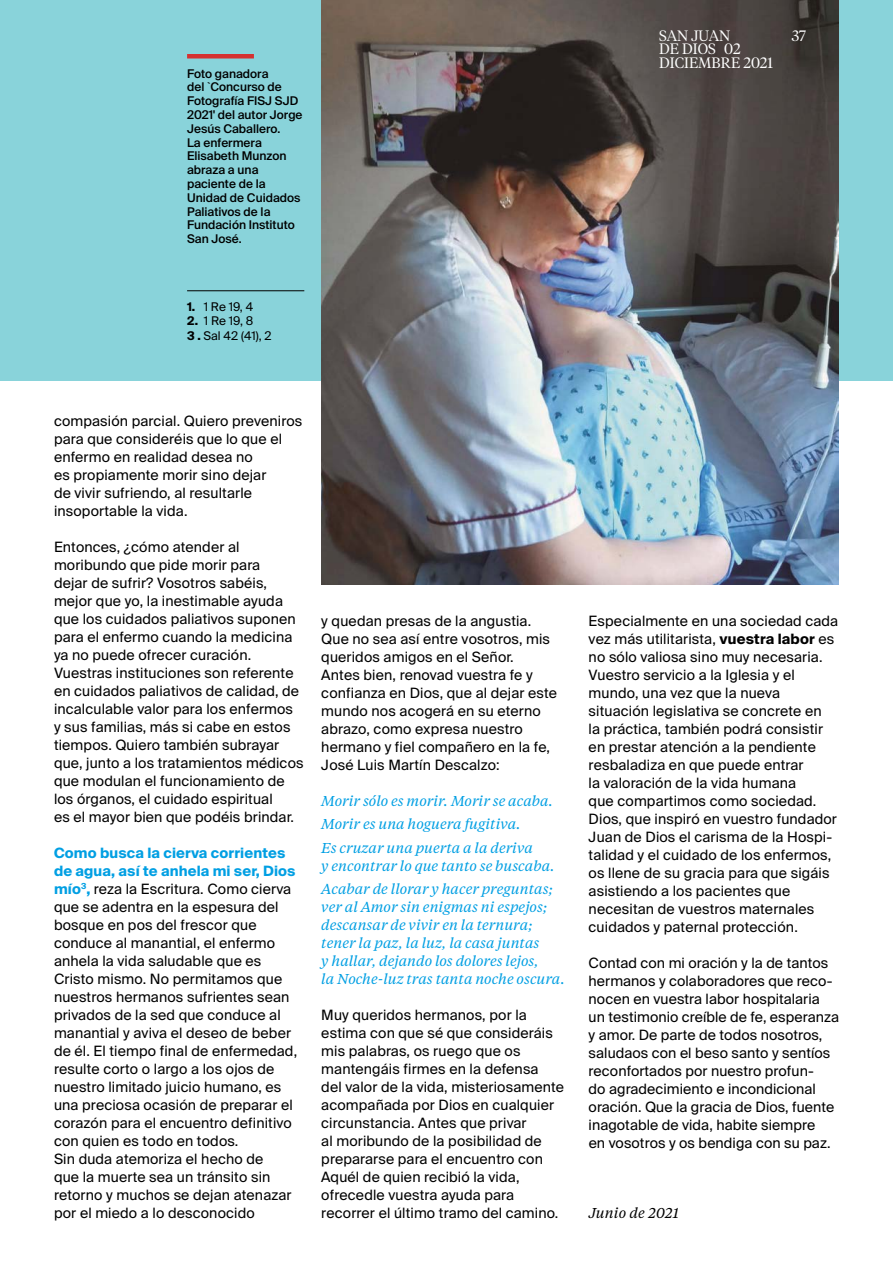
<style>
.page{position:relative;width:893px;height:1263px;background:#fff}
.page>*{position:absolute;margin:0;border:0;box-sizing:border-box;transform-origin:0 0}
.t1{font:300 15px "Tiempos Headline";color:#fff}
.Base_texto{font:14.25px/18px "Suisse Intl";letter-spacing:.01em;color:#000}
.Base_texto-2{font:italic 14.25px/18px "Tiempos Text";color:#009fe3}
.Base_texto-3{font:italic 14.25px "Tiempos Text";letter-spacing:.01em;color:#000}
.t2{font:500 12px/13.8px "Suisse Intl";color:#000}
.t3{font:12px/14.4px "Suisse Intl";color:#000}
.s1{font-weight:700}
.s2{font-weight:700;color:#009fe3}
</style>
<div class="page">
<div style="left:0;top:0;width:893px;height:380px;background:#89d3da"></div>
<img style="left:321px;top:0;width:518px;height:584px">
<hr style="left:187px;top:290px;width:117px;height:1px;background:#000">
<div style="left:187px;top:54px;width:67px;height:5px;background:#d53130"></div>
<p class="t2" style="left:187px;top:66px;width:117px">Foto ganadora<br>del `Concurso de<br>Fotografía FISJ SJD<br>2021' del autor Jorge<br>Jesús Caballero.</p>
<p class="t2" style="left:187px;top:135px;width:115px">La enfermera<br>Elisabeth Munzon abraza a una paciente de la<br>Unidad de Cuidados<br>Paliativos de la<br>Fundación Instituto<br>San José.</p>
<p class="t3" style="left:187px;top:299px;width:68px"><span class="s1">1.</span> 1 Re 19, 4</p>
<p class="t3" style="left:187px;top:314px;width:86px"><span class="s1">2.</span> 1 Re 19, 8<br><span class="s1">3 .</span> Sal 42 (41), 2</p>
<p class="t1" style="left:659px;top:25px;width:73px">SAN JUAN</p>
<p class="t1" style="left:659px;top:39px;width:58px">DE DIOS</p>
<p class="t1" style="left:659px;top:52px;width:115px">DICIEMBRE 2021</p>
<p class="t1" style="left:724px;top:39px;width:18px">02</p>
<p class="t1" style="left:792px;top:25px;width:16px">37</p>
<p class="Base_texto" style="left:54px;top:412px;width:250px">compasión parcial. Quiero preveniros para que consideréis que lo que el enfermo en realidad desea no<br>es propiamente morir sino dejar<br>de vivir sufriendo, al resultarle insoportable la vida.</p>
<p class="Base_texto" style="left:54px;top:538px;width:251px">Entonces, ¿cómo atender al moribundo que pide morir para<br>dejar de sufrir? Vosotros sabéis, mejor que yo, la inestimable ayuda que los cuidados paliativos suponen para el enfermo cuando la medicina ya no puede ofrecer curación.<br>Vuestras instituciones son referente en cuidados paliativos de calidad, de incalculable valor para los enfermos<br>y sus familias, más si cabe en estos tiempos. Quiero también subrayar que, junto a los tratamientos médicos que modulan el funcionamiento de los órganos, el cuidado espiritual<br>es el mayor bien que podéis brindar.</p>
<p class="Base_texto" style="left:54px;top:844px;width:245px"><span class="s2">Como busca la cierva corrientes de agua, así te anhela mi ser, Dios mío</span><sup>3</sup><span class="s2">,</span> reza la Escritura. Como cierva que se adentra en la espesura del bosque en pos del frescor que conduce al manantial, el enfermo anhela la vida saludable que es Cristo mismo. No permitamos que nuestros hermanos sufrientes sean privados de la sed que conduce al manantial y aviva el deseo de beber de él. El tiempo final de enfermedad, resulte corto o largo a los ojos de nuestro limitado juicio humano, es una preciosa ocasión de preparar el corazón para el encuentro definitivo con quien es todo en todos.</p>
<p class="Base_texto" style="left:54px;top:1150px;width:239px">Sin duda atemoriza el hecho de que la muerte sea un tránsito sin retorno y muchos se dejan atenazar por el miedo a lo desconocido</p>
<p class="Base_texto" style="left:321px;top:612px;width:237px">y quedan presas de la angustia.<br>Que no sea así entre vosotros, mis queridos amigos en el Señor.<br>Antes bien, renovad vuestra fe y confianza en Dios, que al dejar este mundo nos acogerá en su eterno abrazo, como expresa nuestro hermano y fiel compañero en la fe,<br>José Luis Martín Descalzo:</p>
<p class="Base_texto-2" style="left:321px;top:791px;width:233px">Morir sólo es morir. Morir se acaba.</p>
<p class="Base_texto-2" style="left:321px;top:815px;width:201px">Morir es una hoguera fugitiva.</p>
<p class="Base_texto-2" style="left:321px;top:838px;width:235px">Es cruzar una puerta a la deriva<br>y encontrar lo que tanto se buscaba.</p>
<p class="Base_texto-2" style="left:321px;top:879px;width:245px">Acabar de llorar y hacer preguntas; ver al Amor sin enigmas ni espejos; descansar de vivir en la ternura; tener la paz, la luz, la casa juntas<br>y hallar, dejando los dolores lejos,<br>la Noche-luz tras tanta noche oscura.</p>
<p class="Base_texto" style="left:321px;top:1006px;width:244px">Muy queridos hermanos, por la estima con que sé que consideráis mis palabras, os ruego que os mantengáis firmes en la defensa<br>del valor de la vida, misteriosamente acompañada por Dios en cualquier circunstancia. Antes que privar<br>al moribundo de la posibilidad de prepararse para el encuentro con<br>Aquél de quien recibió la vida, ofrecedle vuestra ayuda para recorrer el último tramo del camino.</p>
<p class="Base_texto" style="left:589px;top:612px;width:251px">Especialmente en una sociedad cada vez más utilitarista, <span class="s1">vuestra labor</span> es no sólo valiosa sino muy necesaria.<br>Vuestro servicio a la Iglesia y el mundo, una vez que la nueva situación legislativa se concrete en<br>la práctica, también podrá consistir en prestar atención a la pendiente resbaladiza en que puede entrar<br>la valoración de la vida humana<br>que compartimos como sociedad.</p>
<p class="Base_texto" style="left:589px;top:810px;width:250px">Dios, que inspiró en vuestro fundador Juan de Dios el carisma de la Hospi&shy;talidad y el cuidado de los enfermos, os llene de su gracia para que sigáis asistiendo a los pacientes que necesitan de vuestros maternales cuidados y paternal protección.</p>
<p class="Base_texto" style="left:589px;top:954px;width:252px">Contad con mi oración y la de tantos hermanos y colaboradores que reco&shy;nocen en vuestra labor hospitalaria un testimonio creíble de fe, esperanza y amor. De parte de todos nosotros, saludaos con el beso santo y sentíos reconfortados por nuestro profun-<br>do agradecimiento e incondicional oración. Que la gracia de Dios, fuente inagotable de vida, habite siempre<br>en vosotros y os bendiga con su paz.</p>
<p class="Base_texto-3" style="left:589px;top:1203px;width:92px">Junio de 2021</p>
</div>
